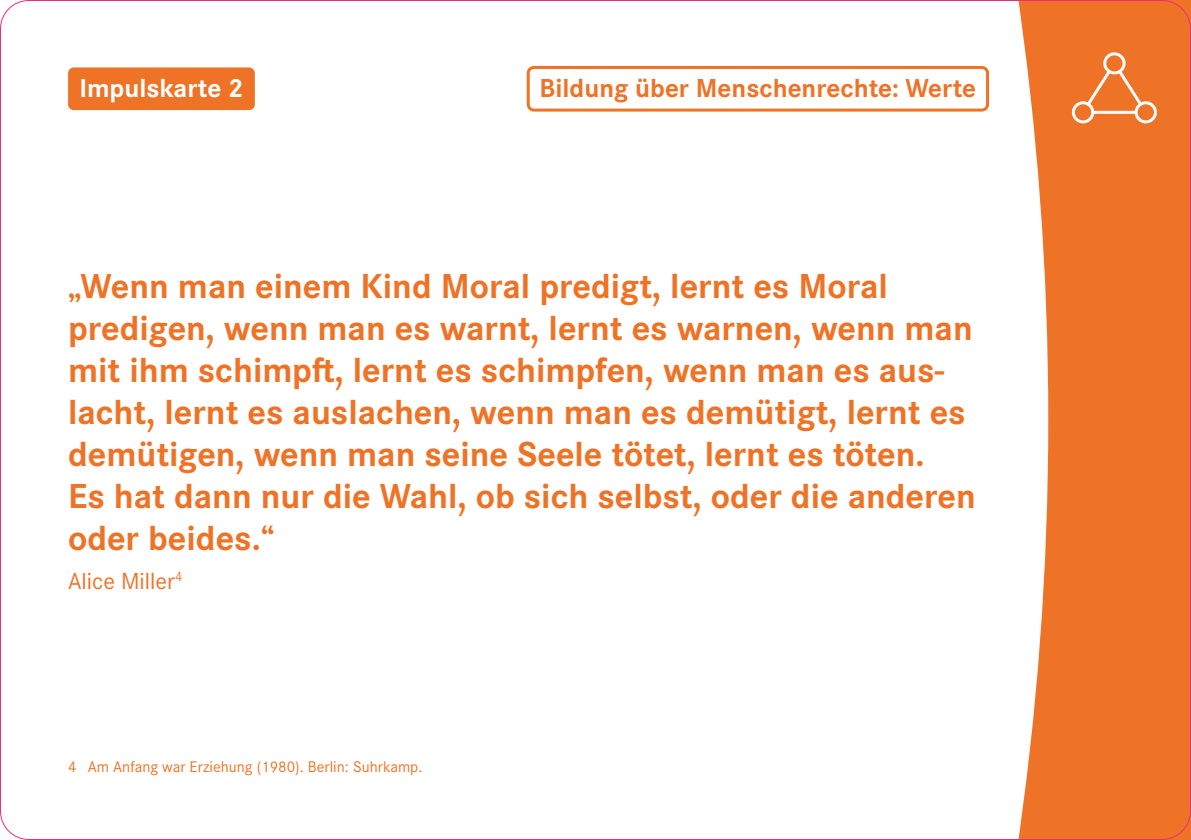
<style>
.page{position:relative;width:1191px;height:840px;background:#fff}
.page>*{position:absolute;margin:0;border:0;box-sizing:border-box;transform-origin:0 0}
.t1{font:700 36px/42px "Corporate S Pro";color:#ee7326}
.P_-_Nummer_Kopfzeile_POSITIV{font:700 27px "Corporate S";color:#ee7326}
.P_-_Nummer_Kopfzeile_POSITIV-2{font:700 27px "Corporate S";color:#fff}
.t2{font:24px "Corporate S Pro";color:#ee7326}
.P_-_Fussnote{font:16px "Corporate S Pro";color:#ee7326}
</style>
<div class="page">
<svg style="left:1018px;top:0;width:173px;height:839px;fill:#ee7326"></svg>
<div style="left:1103px;top:52px;width:22px;height:22px;border:3px solid #fff;border-radius:50%"></div>
<div style="left:1071px;top:101px;width:23px;height:22px;border:3px solid #fff;border-radius:50%"></div>
<div style="left:1134px;top:101px;width:23px;height:22px;border:3px solid #fff;border-radius:50%"></div>
<hr style="left:1093px;top:111px;width:42px;height:3px;background:#fff">
<svg style="left:1084px;top:68px;width:60px;height:40px"></svg>
<div style="left:527px;top:66px;width:462px;height:45px;border:3px solid #ee7326;border-radius:6px"></div>
<div style="left:68px;top:67px;width:187px;height:43px;background:#ee7326;border-radius:6px"></div>
<h1 class="P_-_Nummer_Kopfzeile_POSITIV-2" style="left:79px;top:69px;width:166px">Impulskarte 2</h1>
<h1 class="P_-_Nummer_Kopfzeile_POSITIV" style="left:539px;top:69px;width:438px">Bildung über Menschenrechte: Werte</h1>
<p class="t1" style="left:68px;top:262px;width:909px">„Wenn man einem Kind Moral predigt, lernt es Moral predigen, wenn man es warnt, lernt es warnen, wenn man mit ihm schimpft, lernt es schimpfen, wenn man es aus&shy;lacht, lernt es auslachen, wenn man es demütigt, lernt es demütigen, wenn man seine Seele tötet, lernt es töten.<br>Es hat dann nur die Wahl, ob sich selbst, oder die anderen oder beides.“</p>
<p class="t2" style="left:68px;top:563px;width:116px">Alice Miller<sup>4</sup></p>
<p class="P_-_Fussnote" style="left:68px;top:754px;width:356px">4 Am Anfang war Erziehung (1980). Berlin: Suhrkamp.</p>
</div>
